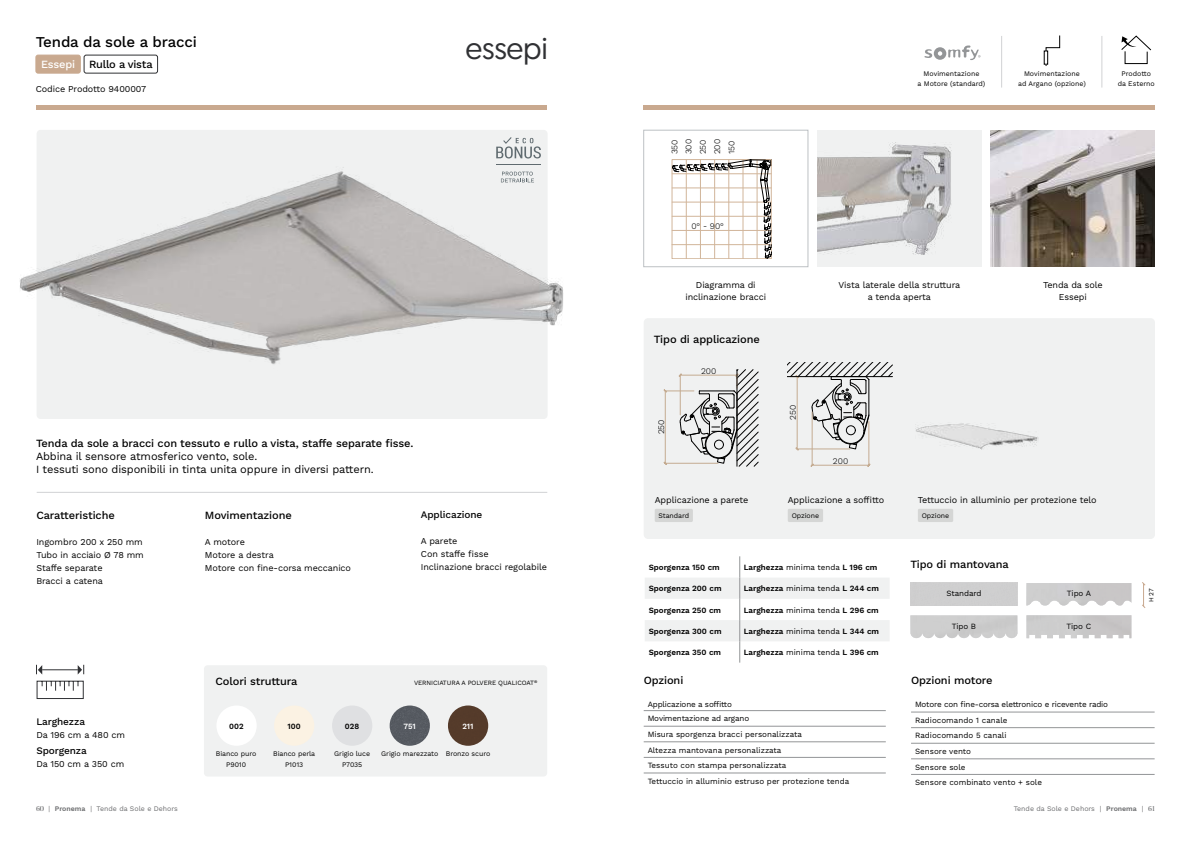
<style>
.page{position:relative;width:1191px;height:842px;background:#fff}
.page>*{position:absolute;margin:0;border:0;box-sizing:border-box;transform-origin:0 0}
.t1{font:30px "Geomanist";letter-spacing:-.01em;color:#303134}
.t2{font:500 15px "Work Sans";letter-spacing:-.01em;color:#000}
.t3{font:500 11px "Work Sans";letter-spacing:-.01em;color:#000}
.t4{font:11px/13.2px "Work Sans";letter-spacing:-.01em;color:#000}
.t5{font:500 11px "Work Sans";letter-spacing:-.02em;color:#fff}
.t6{font:500 10px "Work Sans";letter-spacing:-.01em;color:#000}
.t7{font:9px/13px "Work Sans";letter-spacing:-.01em;color:#000}
.t8{font:300 8.6px/14.3px "Work Sans";color:#000;text-align:justify}
.t9{font:8px/15.4px "Work Sans";color:#000}
.t10{font:600 8px "Work Sans";color:#000}
.t11{font:600 8px "Work Sans";color:#000;scale:.96 1}
.t12{font:600 8px "Work Sans";color:#fff;scale:.96 1}
.t13{font:7px/10px "Work Sans";letter-spacing:-.01em;color:#000;text-align:center}
.t14{font:7px "Work Sans";color:#6d6e70}
.t15{font:6.5px "Work Sans";letter-spacing:-.01em;color:#000}
.s1{font-weight:400}
.s2{font-family:"Butler";font-weight:500}
.s3{font-weight:600}
</style>
<div class="page">
<hr style="left:36px;top:105px;width:511px;height:4px;background:#c9a98f">
<hr style="left:643px;top:105px;width:512px;height:4px;background:#c9a98f">
<hr style="left:37px;top:492px;width:510px;height:1px;background:#d1d2d4">
<div style="left:37px;top:130px;width:510px;height:289px;background:#f0f1f1;border-radius:4px"></div>
<svg style="left:36px;top:664px;width:49px;height:35px"></svg>
<div style="left:204px;top:665px;width:343px;height:111px;background:#f0f1f1;border-radius:4px"></div>
<div style="left:643px;top:318px;width:512px;height:221px;background:#f0f1f1;border-radius:4px"></div>
<img style="left:20px;top:167px;width:544px;height:197px">
<div style="left:36px;top:55px;width:44px;height:18px;background:#c9a98f;border-radius:2px"></div>
<div style="left:36px;top:55px;width:45px;height:18px;border:1px solid #c9a98f;border-radius:2px"></div>
<div style="left:84px;top:55px;width:74px;height:18px;border:1px solid #303134;border-radius:2px"></div>
<div style="left:216px;top:705px;width:41px;height:41px;background:#fff;border-radius:50%"></div>
<div style="left:274px;top:705px;width:40px;height:41px;background:#fbf2e3;border-radius:50%"></div>
<div style="left:332px;top:705px;width:40px;height:41px;background:#dfe0e2;border-radius:50%"></div>
<img style="left:390px;top:705px;width:40px;height:41px;border-radius:20px">
<img style="left:448px;top:705px;width:40px;height:41px">
<hr style="left:1101px;top:36px;width:1px;height:52px;background:#d1d2d4">
<hr style="left:1001px;top:36px;width:1px;height:52px;background:#d1d2d4">
<svg style="left:1121px;top:35px;width:31px;height:30px"></svg>
<svg style="left:1043px;top:35px;width:17px;height:31px"></svg>
<svg style="left:924px;top:46px;width:56px;height:14px"></svg>
<div style="left:817px;top:130px;width:164px;height:137px;background:#f0f1f1;border-radius:4px"></div>
<img style="left:990px;top:130px;width:165px;height:137px">
<div style="left:654px;top:509px;width:39px;height:13px;background:#d5d6d5;border-radius:2px"></div>
<div style="left:787px;top:509px;width:36px;height:13px;background:#d5d6d5;border-radius:2px"></div>
<div style="left:918px;top:509px;width:35px;height:13px;background:#d5d6d5;border-radius:2px"></div>
<img style="left:910px;top:615px;width:107px;height:23px">
<img style="left:1026px;top:583px;width:105px;height:22px">
<img style="left:1026px;top:615px;width:105px;height:23px">
<svg style="left:1142px;top:582px;width:3px;height:26px"></svg>
<hr style="left:868px;top:421px;width:1px;height:44px;background:#d1b59a">
<hr style="left:812px;top:412px;width:1px;height:53px;background:#d1b59a">
<hr style="left:812px;top:465px;width:57px;height:1px;background:#d1b59a">
<svg style="left:787px;top:363px;width:105px;height:87px"></svg>
<hr style="left:787px;top:376px;width:105px;height:1px;background:#000">
<svg style="left:663px;top:369px;width:95px;height:97px"></svg>
<hr style="left:737px;top:370px;width:1px;height:96px;background:#000">
<svg style="left:645px;top:556px;width:244px;height:107px"></svg>
<hr style="left:643px;top:742px;width:242px;height:1px;background:#939597">
<hr style="left:643px;top:757px;width:242px;height:1px;background:#939597">
<hr style="left:643px;top:773px;width:242px;height:1px;background:#939597">
<hr style="left:643px;top:710px;width:242px;height:1px;background:#939597">
<hr style="left:643px;top:726px;width:242px;height:1px;background:#939597">
<hr style="left:911px;top:712px;width:243px;height:1px;background:#939597">
<hr style="left:911px;top:727px;width:243px;height:1px;background:#939597">
<hr style="left:911px;top:743px;width:243px;height:1px;background:#939597">
<hr style="left:911px;top:759px;width:243px;height:1px;background:#939597">
<hr style="left:911px;top:774px;width:243px;height:1px;background:#939597">
<svg style="left:643px;top:130px;width:165px;height:137px"></svg>
<img style="left:817px;top:143px;width:135px;height:111px">
<img style="left:915px;top:423px;width:123px;height:26px">
<svg style="left:501px;top:172px;width:33px;height:10px"></svg>
<svg style="left:496px;top:137px;width:45px;height:22px"></svg>
<hr style="left:496px;top:164px;width:45px;height:1px;background:#606b70">
<h2 class="t2" style="left:36px;top:33px;width:163px">Tenda da sole a bracci</h2>
<p class="t5" style="left:41px;top:57px;width:35px">Essepi</p>
<p class="t3" style="left:89px;top:57px;width:65px">Rullo a vista</p>
<p class="t7" style="left:36px;top:83px;width:112px">Codice Prodotto 9400007</p>
<h1 class="t1" style="left:465px;top:29px;width:84px">essepi</h1>
<p class="t3" style="left:36px;top:436px;width:379px">Tenda da sole a bracci con tessuto e rullo a vista, staffe separate fisse.</p>
<p class="t4" style="left:36px;top:450px;width:339px">Abbina il sensore atmosferico vento, sole.<br>I tessuti sono disponibili in tinta unita oppure in diversi pattern.</p>
<p class="t3" style="left:36px;top:509px;width:80px">Caratteristiche</p>
<p class="t7" style="left:36px;top:536px;width:109px">Ingombro 200 x 250 mm<br>Tubo in acciaio Ø 78 mm<br>Staffe separate<br>Bracci a catena</p>
<p class="t3" style="left:205px;top:509px;width:88px">Movimentazione</p>
<p class="t7" style="left:205px;top:536px;width:148px">A motore<br>Motore a destra<br>Motore con fine-corsa meccanico</p>
<p class="t6" style="left:421px;top:509px;width:63px">Applicazione</p>
<p class="t7" style="left:421px;top:535px;width:127px">A parete<br>Con staffe fisse<br>Inclinazione bracci regolabile</p>
<p class="t3" style="left:215px;top:675px;width:83px">Colori struttura</p>
<p class="t15" style="left:414px;top:679px;width:125px">VERNICIATURA A POLVERE QUALICOAT<sup>®</sup></p>
<p class="t6" style="left:36px;top:715px;width:50px">Larghezza</p>
<p class="t7" style="left:36px;top:728px;width:90px">Da 196 cm a 480 cm</p>
<p class="t6" style="left:36px;top:744px;width:52px">Sporgenza</p>
<p class="t7" style="left:36px;top:757px;width:89px">Da 150 cm a 350 cm</p>
<p class="t13" style="left:216px;top:749px;width:42px;line-height:10.6px">Bianco puro<br>P9010</p>
<p class="t13" style="left:273px;top:749px;width:43px">Bianco perla</p>
<p class="t13" style="left:381px;top:749px;width:59px">Grigio marezzato</p>
<p class="t11" style="left:229px;top:721px;width:16px">002</p>
<p class="t11" style="left:287px;top:721px;width:15px">100</p>
<p class="t11" style="left:345px;top:721px;width:16px">028</p>
<p class="t12" style="left:403px;top:721px;width:14px">751</p>
<p class="t12" style="left:462px;top:721px;width:13px">211</p>
<p class="t13" style="left:334px;top:749px;width:37px">Grigio luce</p>
<p class="t13" style="left:446px;top:749px;width:46px">Bronzo scuro</p>
<p class="t13" style="left:342px;top:760px;width:22px">P7035</p>
<p class="t13" style="left:285px;top:760px;width:20px">P1013</p>
<p class="t8" style="left:667px;top:154px;width:17px;rotate:-90deg">350<br>300<br>250<br>200<br>150</p>
<p class="t13" style="left:917px;top:69px;width:69px">Movimentazione<br>a Motore (standard)</p>
<p class="t13" style="left:1018px;top:69px;width:69px">Movimentazione<br>ad Argano (opzione)</p>
<p class="t13" style="left:1117px;top:69px;width:39px">Prodotto da Esterno</p>
<p class="t8" style="left:691px;top:219px;width:34px">0° - 90°</p>
<p class="t7" style="left:685px;top:279px;width:82px;line-height:12px;text-align:center">Diagramma di inclinazione bracci</p>
<p class="t7" style="left:1043px;top:279px;width:61px;line-height:12px;text-align:center">Tenda da sole<br>Essepi</p>
<p class="t7" style="left:838px;top:279px;width:123px;line-height:12px;text-align:center">Vista laterale della struttura a tenda aperta</p>
<p class="t3" style="left:654px;top:332px;width:107px">Tipo di applicazione</p>
<p class="t8" style="left:654px;top:434px;width:16px;rotate:-90deg">250</p>
<p class="t8" style="left:701px;top:364px;width:17px">200</p>
<p class="t7" style="left:654px;top:494px;width:95px">Applicazione a parete</p>
<p class="t13" style="left:658px;top:510px;width:32px">Standard</p>
<p class="t8" style="left:786px;top:420px;width:16px;rotate:-90deg">250</p>
<p class="t8" style="left:833px;top:454px;width:17px">200</p>
<p class="t7" style="left:787px;top:494px;width:98px">Applicazione a soffitto</p>
<p class="t13" style="left:791px;top:510px;width:29px">Opzione</p>
<p class="t10" style="left:648px;top:563px;width:73px">Sporgenza 150 cm</p>
<p class="t10" style="left:743px;top:563px;width:135px">Larghezza <span class="s1">minima tenda</span> L 196 cm</p>
<p class="t10" style="left:648px;top:584px;width:74px">Sporgenza 200 cm</p>
<p class="t10" style="left:743px;top:584px;width:137px">Larghezza <span class="s1">minima tenda</span> L 244 cm</p>
<p class="t10" style="left:648px;top:605px;width:74px">Sporgenza 250 cm</p>
<p class="t10" style="left:743px;top:605px;width:137px">Larghezza <span class="s1">minima tenda</span> L 296 cm</p>
<p class="t10" style="left:648px;top:626px;width:74px">Sporgenza 300 cm</p>
<p class="t10" style="left:743px;top:626px;width:137px">Larghezza <span class="s1">minima tenda</span> L 344 cm</p>
<p class="t10" style="left:648px;top:648px;width:74px">Sporgenza 350 cm</p>
<p class="t10" style="left:743px;top:648px;width:137px">Larghezza <span class="s1">minima tenda</span> L 396 cm</p>
<p class="t3" style="left:643px;top:674px;width:41px">Opzioni</p>
<p class="t9" style="left:647px;top:696px;width:203px">Applicazione a soffitto<br>Movimentazione ad argano<br>Misura sporgenza bracci personalizzata<br>Altezza mantovana personalizzata<br>Tessuto con stampa personalizzata<br>Tettuccio in alluminio estruso per protezione tenda</p>
<p class="t7" style="left:918px;top:494px;width:180px">Tettuccio in alluminio per protezione telo</p>
<p class="t13" style="left:921px;top:510px;width:29px">Opzione</p>
<p class="t3" style="left:910px;top:557px;width:100px">Tipo di mantovana</p>
<p class="t9" style="left:946px;top:586px;width:37px">Standard</p>
<p class="t9" style="left:951px;top:619px;width:26px">Tipo B</p>
<p class="t9" style="left:1067px;top:586px;width:26px">Tipo A</p>
<p class="t9" style="left:1066px;top:619px;width:26px">Tipo C</p>
<p class="t3" style="left:911px;top:674px;width:83px">Opzioni motore</p>
<p class="t9" style="left:915px;top:697px;width:195px">Motore con fine-corsa elettronico e ricevente radio<br>Radiocomando 1 canale<br>Radiocomando 5 canali<br>Sensore vento<br>Sensore sole<br>Sensore combinato vento + sole</p>
<p class="t15" style="left:1147px;top:602px;width:16px;rotate:-90deg">H 27</p>
<p class="t14" style="left:36px;top:804px;width:143px"><span class="s2">60</span> | <span class="s3">Pronema</span> | Tende da Sole e Dehors</p>
<p class="t14" style="left:1013px;top:804px;width:143px">Tende da Sole e Dehors | <span class="s3">Pronema</span> | <span class="s2">61</span></p>
</div>
